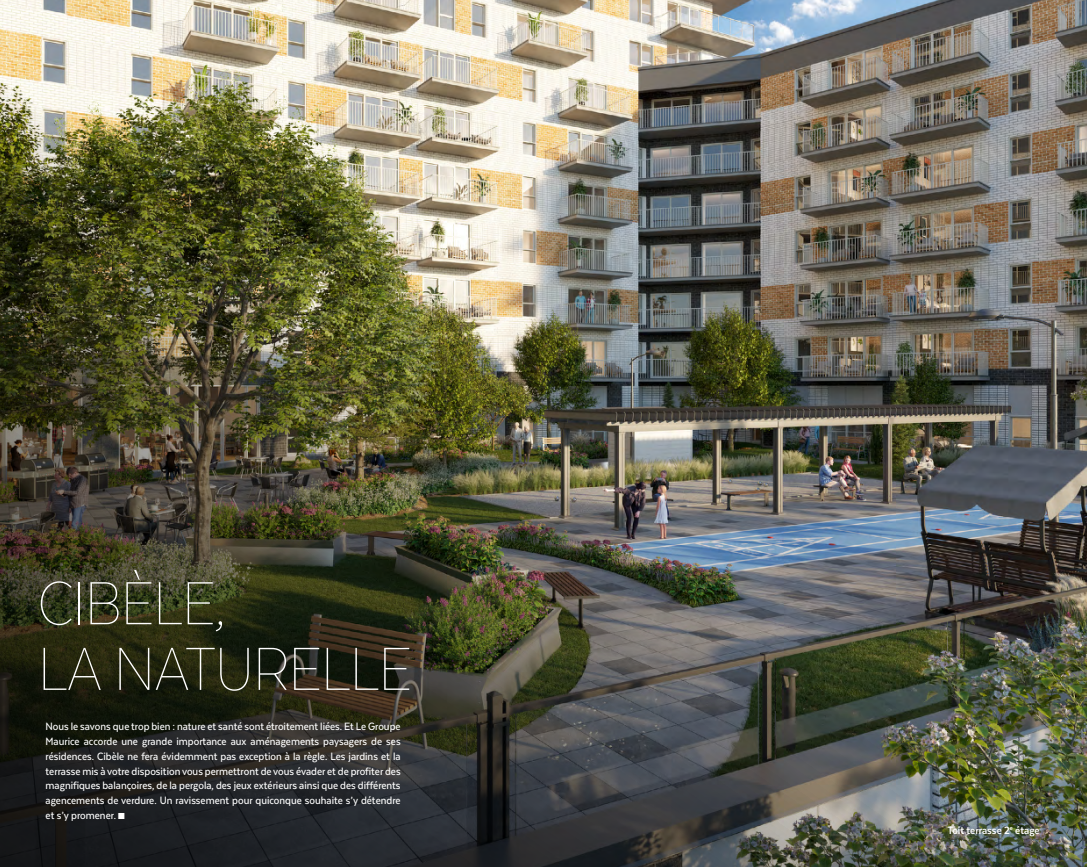
<style>
.page{position:relative;width:1087px;height:867px;background:#fff}
.page>*{position:absolute;margin:0;border:0;box-sizing:border-box;transform-origin:0 0}
.t1{font:100 70px/65.6px "Texta Narrow";letter-spacing:-.02em;color:#fff}
.t2{font:500 12.25px/14.7px "Texta Narrow";color:#fff;text-align:justify}
.t3{font:700 12.25px "Texta Narrow";color:#fff}
</style>
<div class="page">
<img style="left:0;top:0;width:1087px;height:866px">
<h1 class="t1" style="left:38px;top:569px;width:376px">CIBÈLE,<br>LA NATURELLE</h1>
<p class="t2" style="left:46px;top:719px;width:356px">Nous le savons que trop bien : nature et santé sont étroitement liées. Et Le Groupe Maurice accorde une grande importance aux aménagements paysagers de ses résidences. Cibèle ne fera évidemment pas exception à la règle. Les jardins et la terrasse mis à votre disposition vous permettront de vous évader et de profiter des magnifiques balançoires, de la pergola, des jeux extérieurs ainsi que des différents agencements de verdure. Un ravissement pour quiconque souhaite s’y détendre et s’y promener. ■</p>
<p class="t3" style="left:947px;top:823px;width:94px">Toit terrasse 2<sup>e</sup> étage</p>
</div>
